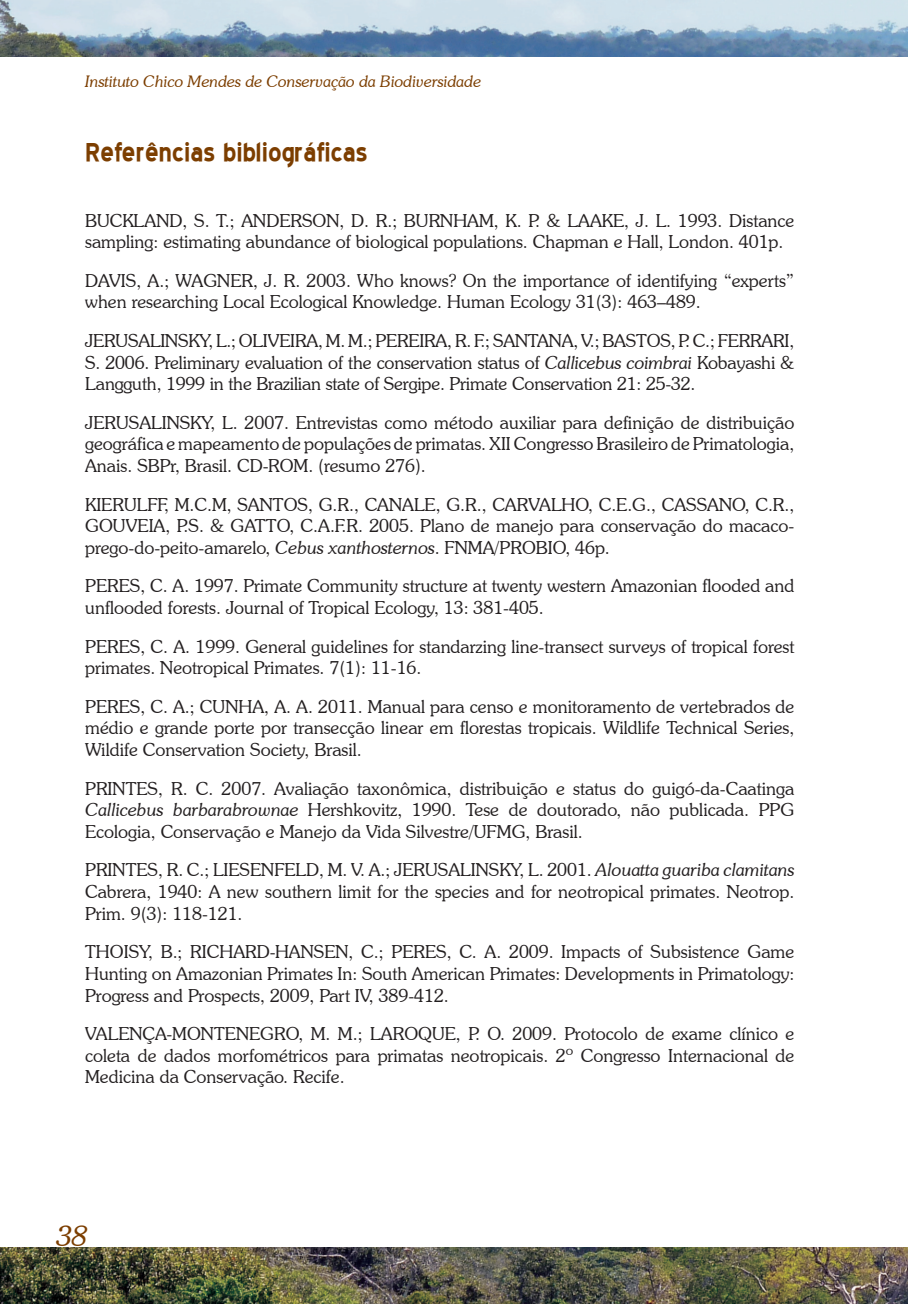
<style>
.page{position:relative;width:908px;height:1304px;background:#fff}
.page>*{position:absolute;margin:0;border:0;box-sizing:border-box;transform-origin:0 0}
.t1{font:700 32px "Blue Highway";color:#7c3e00}
.t2{font:italic 300 28px "Souvenir IT Cby BT";color:#7c3e00}
.t3{font:300 18px/21.6px "Souvenir IT Cby BT";color:#231f20;text-align:justify}
.t4{font:italic 300 16px "Souvenir IT Cby BT";color:#7c3e00}
.s1{font-style:italic}
</style>
<div class="page">
<img style="left:0;top:0;width:907px;height:57px">
<img style="left:0;top:1247px;width:907px;height:57px">
<p class="t4" style="left:85px;top:72px;width:397px">Instituto Chico Mendes de Conservação da Biodiversidade</p>
<h1 class="t1" style="left:85px;top:137px;width:284px">Referências bibliográficas</h1>
<p class="t3" style="left:85px;top:209px;width:710px">BUCKLAND, S. T.; ANDERSON, D. R.; BURNHAM, K. P. &amp; LAAKE, J. L. 1993. Distance sampling: estimating abundance of biological populations. Chapman e Hall, London. 401p.</p>
<p class="t3" style="left:85px;top:269px;width:710px">DAVIS, A.; WAGNER, J. R. 2003. Who knows? On the importance of identifying “experts” when researching Local Ecological Knowledge. Human Ecology 31(3): 463–489.</p>
<p class="t3" style="left:85px;top:330px;width:710px">JERUSALINSKY, L.; OLIVEIRA, M. M.; PEREIRA, R. F.; SANTANA, V.; BASTOS, P. C.; FERRARI, S. 2006. Preliminary evaluation of the conservation status of <span class="s1">Callicebus coimbrai</span> Kobayashi &amp; Langguth, 1999 in the Brazilian state of Sergipe. Primate Conservation 21: 25-32.</p>
<p class="t3" style="left:85px;top:411px;width:710px">JERUSALINSKY, L. 2007. Entrevistas como método auxiliar para definição de distribuição geográfica e mapeamento de populações de primatas. XII Congresso Brasileiro de Primatologia, Anais. SBPr, Brasil. CD-ROM. (resumo 276).</p>
<p class="t3" style="left:85px;top:493px;width:710px">KIERULFF, M.C.M, SANTOS, G.R., CANALE, G.R., CARVALHO, C.E.G., CASSANO, C.R., GOUVEIA, P.S. &amp; GATTO, C.A.F.R. 2005. Plano de manejo para conservação do macaco&shy;prego-do-peito-amarelo, <span class="s1">Cebus xanthosternos</span>. FNMA/PROBIO, 46p.</p>
<p class="t3" style="left:85px;top:575px;width:710px">PERES, C. A. 1997. Primate Community structure at twenty western Amazonian flooded and unflooded forests. Journal of Tropical Ecology, 13: 381-405.</p>
<p class="t3" style="left:85px;top:635px;width:710px">PERES, C. A. 1999. General guidelines for standarzing line-transect surveys of tropical forest primates. Neotropical Primates. 7(1): 11-16.</p>
<p class="t3" style="left:85px;top:695px;width:710px">PERES, C. A.; CUNHA, A. A. 2011. Manual para censo e monitoramento de vertebrados de médio e grande porte por transecção linear em florestas tropicais. Wildlife Technical Series, Wildife Conservation Society, Brasil.</p>
<p class="t3" style="left:85px;top:777px;width:710px">PRINTES, R. C. 2007. Avaliação taxonômica, distribuição e status do guigó-da-Caatinga <span class="s1">Callicebus barbarabrownae</span> Hershkovitz, 1990. Tese de doutorado, não publicada. PPG Ecologia, Conservação e Manejo da Vida Silvestre/UFMG, Brasil.</p>
<p class="t3" style="left:85px;top:859px;width:710px">PRINTES, R. C.; LIESENFELD, M. V. A.; JERUSALINSKY, L. 2001. <span class="s1">Alouatta guariba clamitans </span>Cabrera, 1940: A new southern limit for the species and for neotropical primates. Neotrop.<br>Prim. 9(3): 118-121.</p>
<p class="t3" style="left:85px;top:941px;width:710px">THOISY, B.; RICHARD-HANSEN, C.; PERES, C. A. 2009. Impacts of Subsistence Game Hunting on Amazonian Primates In: South American Primates: Developments in Primatology:<br>Progress and Prospects, 2009, Part IV, 389-412.</p>
<p class="t3" style="left:85px;top:1023px;width:710px">VALENÇA-MONTENEGRO, M. M.; LAROQUE, P. O. 2009. Protocolo de exame clínico e coleta de dados morfométricos para primatas neotropicais. 2º Congresso Internacional de Medicina da Conservação. Recife.</p>
<h2 class="t2" style="left:57px;top:1219px;width:32px">38</h2>
</div>
